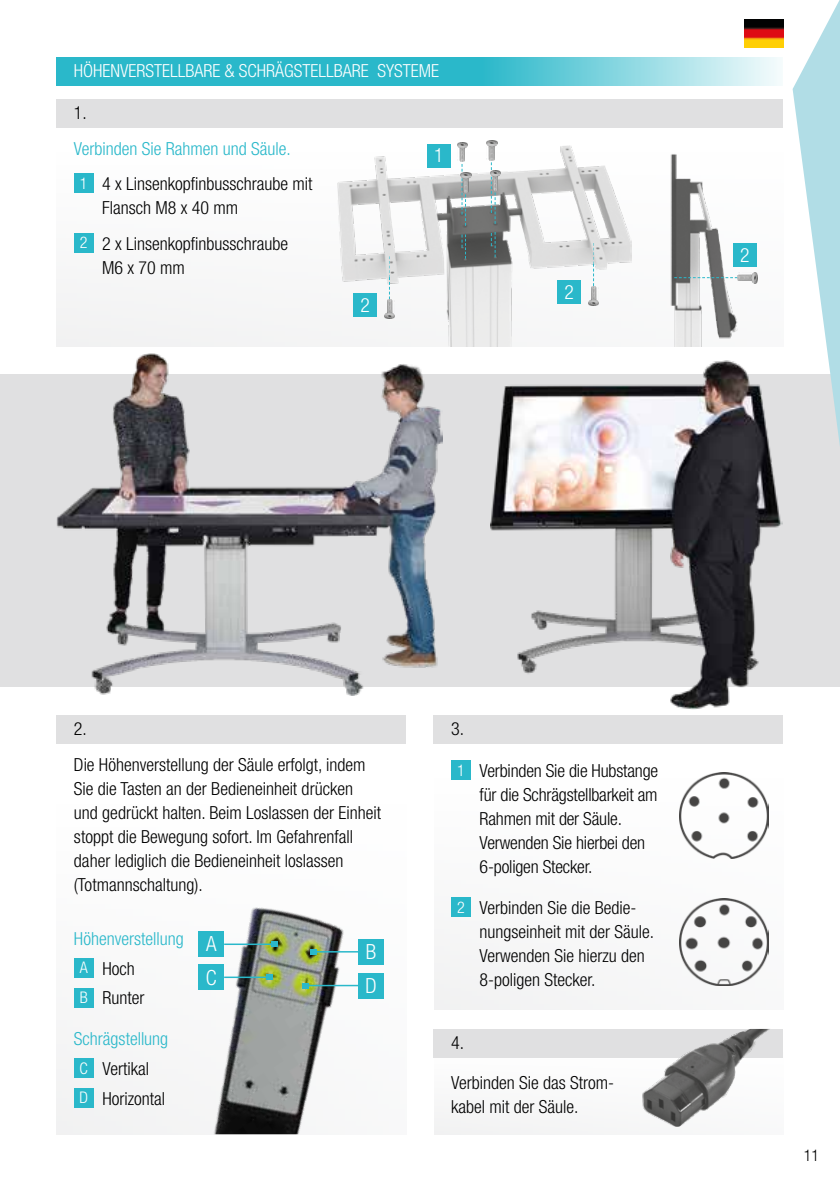
<style>
.page{position:relative;width:840px;height:1191px;background:#fff}
.page>*{position:absolute;margin:0;border:0;box-sizing:border-box;transform-origin:0 0}
.t1{font:300 condensed 21px "Helvetica Neue LT";color:#fff}
.t2{font:300 condensed 19.6px "Helvetica Neue LT";color:#fff}
.t3{font:300 condensed 18px/24px "Helvetica Neue LT";color:#000}
.t4{font:300 condensed 18px "Helvetica Neue LT";color:#fff}
.t5{font:300 condensed 18px/29.6px "Helvetica Neue LT";color:#2ab8ca}
.t6{font:300 condensed 16px "Helvetica Neue LT";color:#000}
.s1{color:#2ab8ca}
.s2{font-size:16px;color:#fff}
.s3{color:#000}
.s4{font-family:"Cronos Pro";font-weight:400;font-stretch:normal;font-size:16px;color:#fff}
</style>
<div class="page">
<img style="left:744px;top:20px;width:39px;height:28px">
<div style="left:57px;top:99px;width:725px;height:247px;background:#fafafb"></div>
<div style="left:74px;top:174px;width:19px;height:19px;background:#2ab8ca"></div>
<div style="left:74px;top:233px;width:19px;height:20px;background:#2ab8ca"></div>
<div style="left:56px;top:99px;width:726px;height:28px;background:#e0e0e1"></div>
<div style="left:0;top:375px;width:839px;height:312px;background:#e0e0e1"></div>
<svg style="left:56px;top:57px;width:725px;height:28px;background:#53c5d4"></svg>
<div style="left:56px;top:715px;width:349px;height:28px;background:#e0e0e1"></div>
<div style="left:74px;top:958px;width:19px;height:19px;background:#2ab8ca"></div>
<div style="left:74px;top:987px;width:19px;height:20px;background:#2ab8ca"></div>
<div style="left:74px;top:1058px;width:19px;height:20px;background:#2ab8ca"></div>
<div style="left:74px;top:1088px;width:19px;height:19px;background:#2ab8ca"></div>
<div style="left:434px;top:715px;width:348px;height:294px;background:#fafafb"></div>
<div style="left:433px;top:715px;width:349px;height:28px;background:#e0e0e1"></div>
<div style="left:451px;top:760px;width:19px;height:20px;background:#2ab8ca"></div>
<div style="left:451px;top:897px;width:19px;height:20px;background:#2ab8ca"></div>
<img style="left:679px;top:898px;width:88px;height:87px">
<img style="left:679px;top:772px;width:88px;height:86px">
<div style="left:434px;top:1029px;width:348px;height:105px;background:#f8f8f8"></div>
<div style="left:433px;top:1029px;width:349px;height:28px;background:#e0e0e1"></div>
<img style="left:632px;top:1029px;width:150px;height:97px">
<img style="left:490px;top:360px;width:292px;height:349px">
<img style="left:56px;top:354px;width:386px;height:342px">
<img style="left:337px;top:146px;width:293px;height:200px">
<img style="left:486px;top:141px;width:11px;height:19px">
<img style="left:457px;top:142px;width:10px;height:20px">
<svg style="left:461px;top:164px;width:5px;height:62px"></svg>
<img style="left:460px;top:173px;width:11px;height:19px">
<svg style="left:490px;top:162px;width:5px;height:62px"></svg>
<img style="left:490px;top:171px;width:10px;height:19px">
<svg style="left:461px;top:234px;width:5px;height:25px"></svg>
<svg style="left:490px;top:232px;width:5px;height:25px"></svg>
<div style="left:426px;top:144px;width:24px;height:24px;background:#2ab8ca"></div>
<img style="left:588px;top:286px;width:10px;height:19px">
<div style="left:557px;top:280px;width:23px;height:24px;background:#2ab8ca"></div>
<svg style="left:592px;top:243px;width:1px;height:43px"></svg>
<img style="left:384px;top:299px;width:10px;height:20px">
<div style="left:353px;top:293px;width:24px;height:24px;background:#2ab8ca"></div>
<svg style="left:389px;top:256px;width:1px;height:43px"></svg>
<img style="left:670px;top:154px;width:70px;height:192px">
<svg style="left:674px;top:277px;width:63px;height:1px"></svg>
<img style="left:737px;top:273px;width:19px;height:10px">
<div style="left:732px;top:243px;width:24px;height:24px;background:#2ab8ca"></div>
<img style="left:197px;top:907px;width:187px;height:227px">
<div style="left:198px;top:964px;width:26px;height:26px;background:#2ab8ca"></div>
<hr style="left:224px;top:976px;width:45px;height:2px;background:#2ab8ca">
<svg style="left:266px;top:974px;width:6px;height:6px"></svg>
<div style="left:198px;top:931px;width:26px;height:26px;background:#2ab8ca"></div>
<hr style="left:224px;top:943px;width:50px;height:2px;background:#2ab8ca">
<svg style="left:271px;top:941px;width:6px;height:6px"></svg>
<div style="left:358px;top:972px;width:25px;height:26px;background:#2ab8ca"></div>
<hr style="left:305px;top:984px;width:53px;height:2px;background:#2ab8ca">
<svg style="left:302px;top:982px;width:6px;height:6px"></svg>
<div style="left:358px;top:939px;width:25px;height:25px;background:#2ab8ca"></div>
<hr style="left:313px;top:951px;width:45px;height:1px;background:#2ab8ca">
<svg style="left:310px;top:948px;width:6px;height:6px"></svg>
<svg style="left:792px;top:1px;width:47px;height:437px"></svg>
<p class="t4" style="left:74px;top:60px;width:367px">HÖHENVERSTELLBARE &amp; SCHRÄGSTELLBARE SYSTEME</p>
<p class="t3" style="left:74px;top:100px;width:14px">1.</p>
<p class="t3" style="left:80px;top:131px;width:234px;line-height:35.4px;text-indent:-6px"><span class="s1">Verbinden Sie Rahmen und Säule.<br></span><span class="s2">1</span> 4 x Linsenkopfinbusschraube mit</p>
<p class="t3" style="left:80px;top:190px;width:210px;line-height:35.4px;text-indent:22px">Flansch M8 x 40 mm<br><span class="s2">2</span> 2 x Linsenkopfinbusschraube</p>
<p class="t3" style="left:102px;top:255px;width:84px">M6 x 70 mm</p>
<p class="t2" style="left:360px;top:294px;width:11px">2</p>
<p class="t2" style="left:434px;top:144px;width:11px">1</p>
<p class="t2" style="left:564px;top:280px;width:11px">2</p>
<p class="t2" style="left:739px;top:244px;width:11px">2</p>
<p class="t3" style="left:74px;top:710px;width:293px;line-height:36.2px">2.<br>Die Höhenverstellung der Säule erfolgt, indem</p>
<p class="t3" style="left:74px;top:776px;width:308px">Sie die Tasten an der Bedieneinheit drücken und gedrückt halten. Beim Loslassen der Einheit stoppt die Bewegung sofort. Im Gefahrenfall daher lediglich die Bedieneinheit loslassen (Totmannschaltung).</p>
<p class="t5" style="left:80px;top:923px;width:105px;text-indent:-6px">Höhenverstellung<br><span class="s2">A</span> <span class="s3">Hoch<br></span><span class="s2">B</span> <span class="s3">Runter</span></p>
<p class="t3" style="left:79px;top:1024px;width:90px;line-height:29.6px;text-indent:-5px"><span class="s1">Schrägstellung<br></span><span class="s2">C</span> Vertikal<br><span class="s2">D</span> Horizontal</p>
<p class="t1" style="left:206px;top:932px;width:12px">A</p>
<p class="t1" style="left:366px;top:939px;width:12px">B</p>
<p class="t1" style="left:206px;top:965px;width:12px">C</p>
<p class="t1" style="left:365px;top:973px;width:13px">D</p>
<p class="t3" style="left:440px;top:716px;width:25px"><span class="s4">1</span>3.</p>
<p class="t3" style="left:479px;top:758px;width:180px;text-indent:-22px"><span class="s2">1</span> Verbinden Sie die Hubstange für die Schrägstellbarkeit am<br>Rahmen mit der Säule.<br>Verwenden Sie hierbei den<br>6-poligen Stecker.</p>
<p class="t3" style="left:479px;top:895px;width:176px;text-indent:-22px"><span class="s2">2</span> Verbinden Sie die Bedie&shy;nungseinheit mit der Säule.<br>Verwenden Sie hierzu den<br>8-poligen Stecker.</p>
<p class="t3" style="left:451px;top:1030px;width:14px">4.</p>
<p class="t3" style="left:451px;top:1070px;width:164px">Verbinden Sie das Strom&shy;kabel mit der Säule.</p>
<p class="t6" style="left:803px;top:1146px;width:17px">11</p>
</div>
